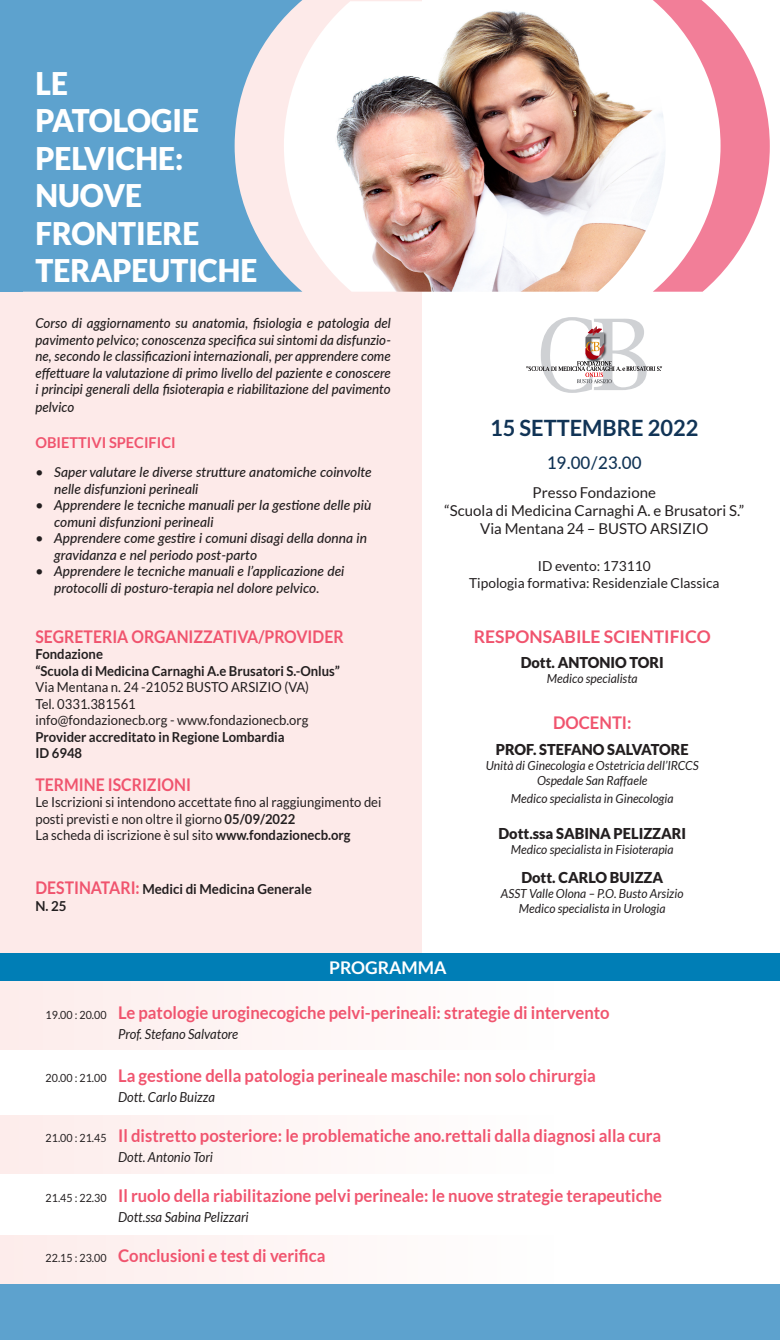
<style>
.page{position:relative;width:780px;height:1340px;background:#fff}
.page>*{position:absolute;margin:0;border:0;box-sizing:border-box;transform-origin:0 0}
.t1{font:900 31.25px "Lato";color:#fff;scale:.96 1}
.t2{font:700 22.5px "Lato";color:#113456}
.t3{font:700 17.5px "Lato";color:#f0546e;scale:.95 1}
.t4{font:700 17.5px "Lato";color:#f0546e;scale:.9 1}
.t5{font:700 17.5px "Lato";color:#f0546e}
.t6{font:500 17.5px "Lato";color:#113456}
.t7{font:700 17.5px "Lato";color:#fff}
.t8{font:15px "Lato";color:#231f20}
.t9{font:900 15px "Lato";color:#231f20}
.t10{font:700 15px "Lato";color:#f0546e}
.t11{font:italic 500 13.75px/16.5px "Lato";color:#231f20;text-align:justify}
.t12{font:13.75px "Lato";color:#231f20;scale:.95 1}
.t13{font:700 13.75px/16.5px "Lato";color:#231f20;scale:.95 1}
.t14{font:italic 13.75px "Lato";color:#231f20;scale:.95 1}
.t15{font:13.75px "Lato";color:#231f20}
.t16{font:700 13.75px "Lato";color:#231f20}
.t17{font:italic 12.5px "Lato";color:#231f20}
.s1{font-weight:700}
.s2{font-size:17.5px;color:#f0546e}
.s3{font-weight:400;font-size:11.25px;color:#231f20}
</style>
<div class="page">
<div style="left:0;top:0;width:422px;height:953px;background:#fdeae9"></div>
<svg style="left:22px;top:0;width:280px;height:292px;background:#6faad1"></svg>
<img style="left:284px;top:1px;width:368px;height:291px">
<svg style="left:652px;top:0;width:117px;height:292px"></svg>
<div style="left:0;top:980px;width:554px;height:69px;background:#fef5f5"></div>
<div style="left:0;top:1115px;width:554px;height:58px;background:#fef5f5"></div>
<div style="left:0;top:1235px;width:554px;height:48px;background:#fef5f4"></div>
<svg style="left:526px;top:317px;width:136px;height:76px"></svg>
<div style="left:0;top:0;width:22px;height:292px;background:#5da2ce"></div>
<div style="left:0;top:1283px;width:780px;height:56px;background:#5da2ce"></div>
<div style="left:0;top:953px;width:780px;height:27px;background:#007eb6"></div>
<p class="t1" style="left:35px;top:65px;width:35px">LE</p>
<p class="t1" style="left:35px;top:103px;width:172px">PATOLOGIE</p>
<p class="t1" style="left:35px;top:140px;width:156px">PELVICHE:</p>
<p class="t1" style="left:35px;top:178px;width:113px">NUOVE</p>
<p class="t1" style="left:35px;top:215px;width:172px">FRONTIERE</p>
<p class="t1" style="left:35px;top:253px;width:233px">TERAPEUTICHE</p>
<p class="t11" style="left:35px;top:314px;width:357px">Corso di aggiornamento su anatomia, fisiologia e patologia del pavimento pelvico; conoscenza specifica sui sintomi da disfunzio&shy;ne, secondo le classificazioni internazionali, per apprendere come effettuare la valutazione di primo livello del paziente e conoscere i principi generali della fisioterapia e riabilitazione del pavimento</p>
<p class="t11" style="left:35px;top:398px;width:40px">pelvico</p>
<p class="t10" style="left:35px;top:434px;width:142px">OBIETTIVI SPECIFICI</p>
<p class="t11" style="left:54px;top:463px;width:319px;text-indent:-19px">• Saper valutare le diverse strutture anatomiche coinvolte nelle disfunzioni perineali</p>
<p class="t11" style="left:35px;top:496px;width:337px">• Apprendere le tecniche manuali per la gestione delle più</p>
<p class="t11" style="left:54px;top:513px;width:161px">comuni disfunzioni perineali</p>
<p class="t11" style="left:35px;top:529px;width:333px">• Apprendere come gestire i comuni disagi della donna in</p>
<p class="t11" style="left:54px;top:546px;width:204px">gravidanza e nel periodo post-parto</p>
<p class="t11" style="left:35px;top:562px;width:310px">• Apprendere le tecniche manuali e l’applicazione dei</p>
<p class="t11" style="left:54px;top:579px;width:267px">protocolli di posturo-terapia nel dolore pelvico.</p>
<p class="t4" style="left:35px;top:626px;width:344px">SEGRETERIA ORGANIZZATIVA/PROVIDER</p>
<p class="t13" style="left:35px;top:645px;width:73px">Fondazione</p>
<p class="t13" style="left:35px;top:662px;width:322px">“Scuola di Medicina Carnaghi A.e Brusatori S.-Onlus”</p>
<p class="t12" style="left:35px;top:679px;width:289px">Via Mentana n. 24 -21052 BUSTO ARSIZIO (VA)</p>
<p class="t12" style="left:35px;top:696px;width:107px">Tel. 0331.381561</p>
<p class="t12" style="left:35px;top:712px;width:289px">info@fondazionecb.org - www.fondazionecb.org</p>
<p class="t13" style="left:35px;top:728px;width:264px">Provider accreditato in Regione Lombardia<br>ID 6948</p>
<p class="t4" style="left:35px;top:774px;width:174px">TERMINE ISCRIZIONI</p>
<p class="t12" style="left:35px;top:794px;width:366px">Le Iscrizioni si intendono accettate fino al raggiungimento dei</p>
<p class="t12" style="left:35px;top:811px;width:275px">posti previsti e non oltre il giorno <span class="s1">05/09/2022</span></p>
<p class="t12" style="left:35px;top:827px;width:333px">La scheda di iscrizione è sul sito <span class="s1">www.fondazionecb.org</span></p>
<p class="t16" style="left:35px;top:881px;width:278px"><span class="s2">DESTINATARI:</span> Medici di Medicina Generale</p>
<p class="t16" style="left:35px;top:897px;width:33px">N. 25</p>
<p class="t2" style="left:490px;top:415px;width:210px">15 SETTEMBRE 2022</p>
<p class="t6" style="left:547px;top:450px;width:96px">19.00/23.00</p>
<p class="t8" style="left:532px;top:484px;width:125px">Presso Fondazione</p>
<p class="t8" style="left:444px;top:502px;width:301px">“Scuola di Medicina Carnaghi A. e Brusatori S.”</p>
<p class="t8" style="left:480px;top:520px;width:230px">Via Mentana 24 – BUSTO ARSIZIO</p>
<p class="t15" style="left:538px;top:559px;width:114px">ID evento: 173110</p>
<p class="t15" style="left:469px;top:575px;width:252px">Tipologia formativa: Residenziale Classica</p>
<p class="t5" style="left:473px;top:626px;width:238px">RESPONSABILE SCIENTIFICO</p>
<p class="t9" style="left:520px;top:654px;width:145px">Dott. ANTONIO TORI</p>
<p class="t17" style="left:547px;top:671px;width:92px">Medico specialista</p>
<p class="t3" style="left:553px;top:713px;width:84px">DOCENTI:</p>
<p class="t9" style="left:496px;top:740px;width:194px">PROF. STEFANO SALVATORE</p>
<p class="t17" style="left:486px;top:758px;width:214px">Unità di Ginecologia e Ostetricia dell’IRCCS</p>
<p class="t17" style="left:537px;top:773px;width:112px">Ospedale San Raffaele</p>
<p class="t17" style="left:511px;top:791px;width:164px">Medico specialista in Ginecologia</p>
<p class="t9" style="left:498px;top:824px;width:189px">Dott.ssa SABINA PELIZZARI</p>
<p class="t17" style="left:511px;top:842px;width:164px">Medico specialista in Fisioterapia</p>
<p class="t9" style="left:521px;top:868px;width:143px">Dott. CARLO BUIZZA</p>
<p class="t17" style="left:501px;top:886px;width:184px">ASST Valle Olona – P.O. Busto Arsizio</p>
<p class="t17" style="left:519px;top:901px;width:148px">Medico specialista in Urologia</p>
<p class="t7" style="left:329px;top:957px;width:119px">PROGRAMMA</p>
<p class="t3" style="left:46px;top:1003px;width:595px"><span class="s3">19.00 : 20.00</span> Le patologie uroginecogiche pelvi-perineali: strategie di intervento</p>
<p class="t14" style="left:118px;top:1026px;width:128px">Prof. Stefano Salvatore</p>
<p class="t3" style="left:46px;top:1065px;width:580px"><span class="s3">20.00 : 21.00</span> La gestione della patologia perineale maschile: non solo chirurgia</p>
<p class="t14" style="left:118px;top:1089px;width:103px">Dott. Carlo Buizza</p>
<p class="t3" style="left:46px;top:1125px;width:649px"><span class="s3">21.00 : 21.45</span> Il distretto posteriore: le problematiche ano.rettali dalla diagnosi alla cura</p>
<p class="t14" style="left:118px;top:1149px;width:101px">Dott. Antonio Tori</p>
<p class="t3" style="left:46px;top:1185px;width:650px"><span class="s3">21.45 : 22.30</span> Il ruolo della riabilitazione pelvi perineale: le nuove strategie terapeutiche</p>
<p class="t14" style="left:118px;top:1209px;width:139px">Dott.ssa Sabina Pelizzari</p>
<p class="t3" style="left:46px;top:1245px;width:296px"><span class="s3">22.15 : 23.00</span> Conclusioni e test di verifica</p>
</div>
